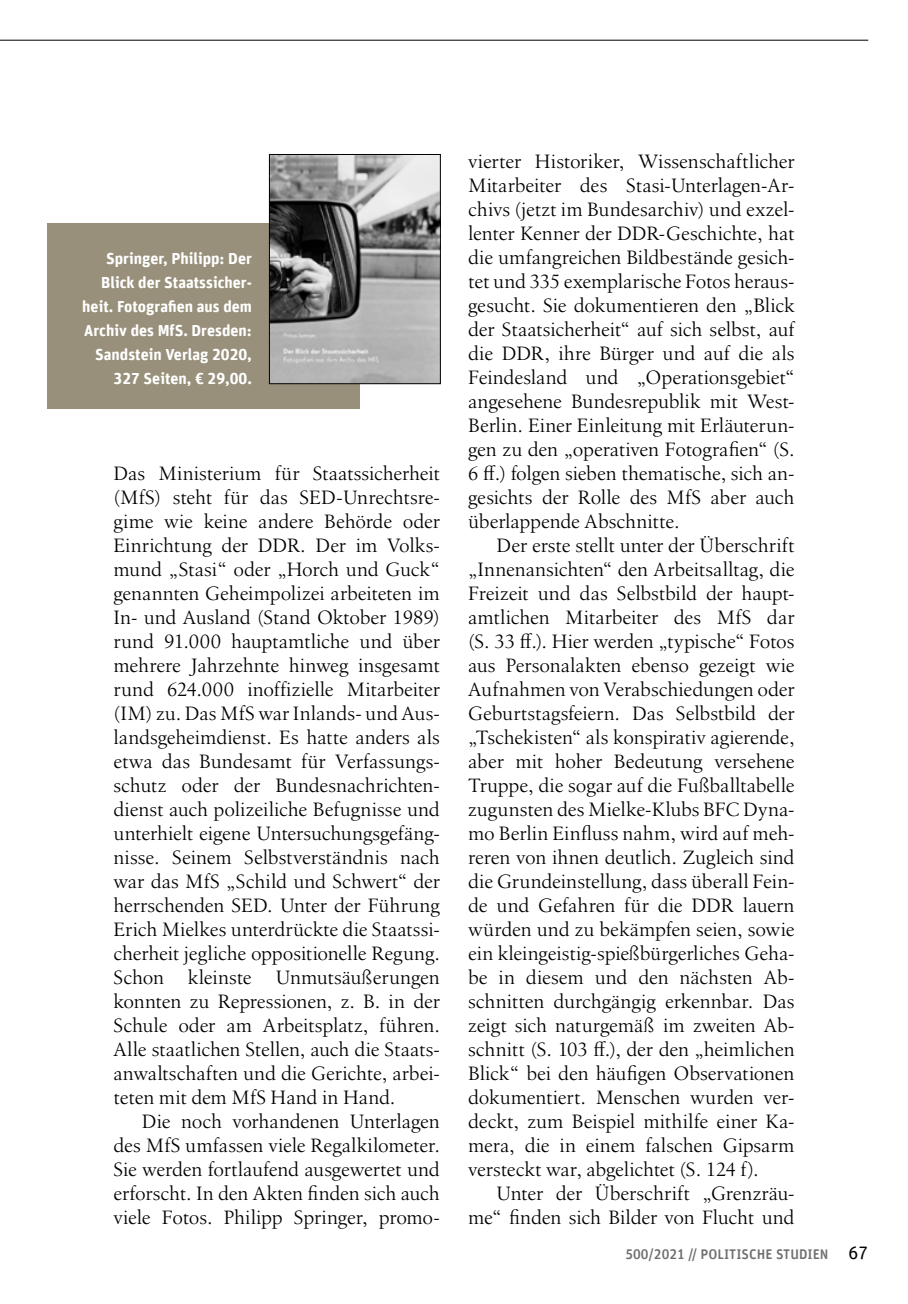
<style>
.page{position:relative;width:908px;height:1304px;background:#fff}
.page>*{position:absolute;margin:0;border:0;box-sizing:border-box;transform-origin:0 0}
.t1{font:20px/24px "Birka LT Pro";letter-spacing:-.005em;color:#000;text-align:justify}
.t2{font:700 16px/24px "Unit Rounded Offc";color:#fff;text-align:right}
.t3{font:500 14px "Unit Rounded Offc";color:#6f6f6e}
.s1{font-weight:400;font-size:18px;color:#000}
</style>
<div class="page">
<hr style="left:0;top:40px;width:867px;height:1px;background:#000">
<div style="left:48px;top:224px;width:312px;height:185px;background:#99907b"></div>
<img style="left:271px;top:156px;width:167px;height:226px">
<div style="left:269px;top:154px;width:171px;height:230px;border:1px solid #000"></div>
<p class="t2" style="left:82px;top:246px;width:171px">Springer, Philipp: Der<br>Blick der Staatssicher&shy;heit. Fotografien aus dem<br>Archiv des MfS. Dresden:<br>Sandstein Verlag 2020,<br>327 Seiten, € 29,00.</p>
<p class="t1" style="left:113px;top:461px;width:328px">Das Ministerium für Staatssicherheit (MfS) steht für das SED-Unrechtsre&shy;gime wie keine andere Behörde oder Einrichtung der DDR. Der im Volks&shy;mund „Stasi“ oder „Horch und Guck“ genannten Geheimpolizei arbeiteten im In- und Ausland (Stand Oktober 1989) rund 91.000 hauptamtliche und über mehrere Jahrzehnte hinweg insgesamt rund 624.000 inoffizielle Mitarbeiter (IM) zu. Das MfS war Inlands- und Aus&shy;landsgeheimdienst. Es hatte anders als etwa das Bundesamt für Verfassungs&shy;schutz oder der Bundesnachrichten&shy;dienst auch polizeiliche Befugnisse und unterhielt eigene Untersuchungsgefäng&shy;nisse. Seinem Selbstverständnis nach war das MfS „Schild und Schwert“ der herrschenden SED. Unter der Führung Erich Mielkes unterdrückte die Staatssi&shy;cherheit jegliche oppositionelle Regung.<br>Schon kleinste Unmutsäußerungen konnten zu Repressionen, z. B. in der Schule oder am Arbeitsplatz, führen.<br>Alle staatlichen Stellen, auch die Staats&shy;anwaltschaften und die Gerichte, arbei&shy;teten mit dem MfS Hand in Hand.</p>
<p class="t1" style="left:113px;top:1109px;width:328px;text-indent:28px">Die noch vorhandenen Unterlagen des MfS umfassen viele Regalkilometer.<br>Sie werden fortlaufend ausgewertet und erforscht. In den Akten finden sich auch viele Fotos. Philipp Springer, promo-</p>
<p class="t1" style="left:468px;top:149px;width:328px">vierter Historiker, Wissenschaftlicher Mitarbeiter des Stasi-Unterlagen-Ar&shy;chivs (jetzt im Bundesarchiv) und exzel&shy;lenter Kenner der DDR-Geschichte, hat die umfangreichen Bildbestände gesich&shy;tet und 335 exemplarische Fotos heraus&shy;gesucht. Sie dokumentieren den „Blick der Staatsicherheit“ auf sich selbst, auf die DDR, ihre Bürger und auf die als Feindesland und „Operationsgebiet“ angesehene Bundesrepublik mit West-Berlin. Einer Einleitung mit Erläuterun&shy;gen zu den „operativen Fotografien“ (S.<br>6 ff.) folgen sieben thematische, sich an&shy;gesichts der Rolle des MfS aber auch überlappende Abschnitte.</p>
<p class="t1" style="left:468px;top:533px;width:328px;text-indent:28px">Der erste stellt unter der Überschrift „Innenansichten“ den Arbeitsalltag, die Freizeit und das Selbstbild der haupt&shy;amtlichen Mitarbeiter des MfS dar (S. 33 ff.). Hier werden „typische“ Fotos aus Personalakten ebenso gezeigt wie Aufnahmen von Verabschiedungen oder Geburtstagsfeiern. Das Selbstbild der „Tschekisten“ als konspirativ agierende, aber mit hoher Bedeutung versehene Truppe, die sogar auf die Fußballtabelle zugunsten des Mielke-Klubs BFC Dyna&shy;mo Berlin Einfluss nahm, wird auf meh&shy;reren von ihnen deutlich. Zugleich sind die Grundeinstellung, dass überall Fein&shy;de und Gefahren für die DDR lauern würden und zu bekämpfen seien, sowie ein kleingeistig-spießbürgerliches Geha&shy;be in diesem und den nächsten Ab&shy;schnitten durchgängig erkennbar. Das zeigt sich naturgemäß im zweiten Ab&shy;schnitt (S. 103 ff.), der den „heimlichen Blick“ bei den häufigen Observationen dokumentiert. Menschen wurden ver&shy;deckt, zum Beispiel mithilfe einer Ka&shy;mera, die in einem falschen Gipsarm versteckt war, abgelichtet (S. 124 f).</p>
<p class="t1" style="left:468px;top:1181px;width:328px;text-align:right">Unter der Überschrift „Grenzräu&shy;me“ finden sich Bilder von Flucht und</p>
<p class="t3" style="left:625px;top:1246px;width:244px">500/2021 // POLITISCHE STUDIEN <span class="s1">67</span></p>
</div>
